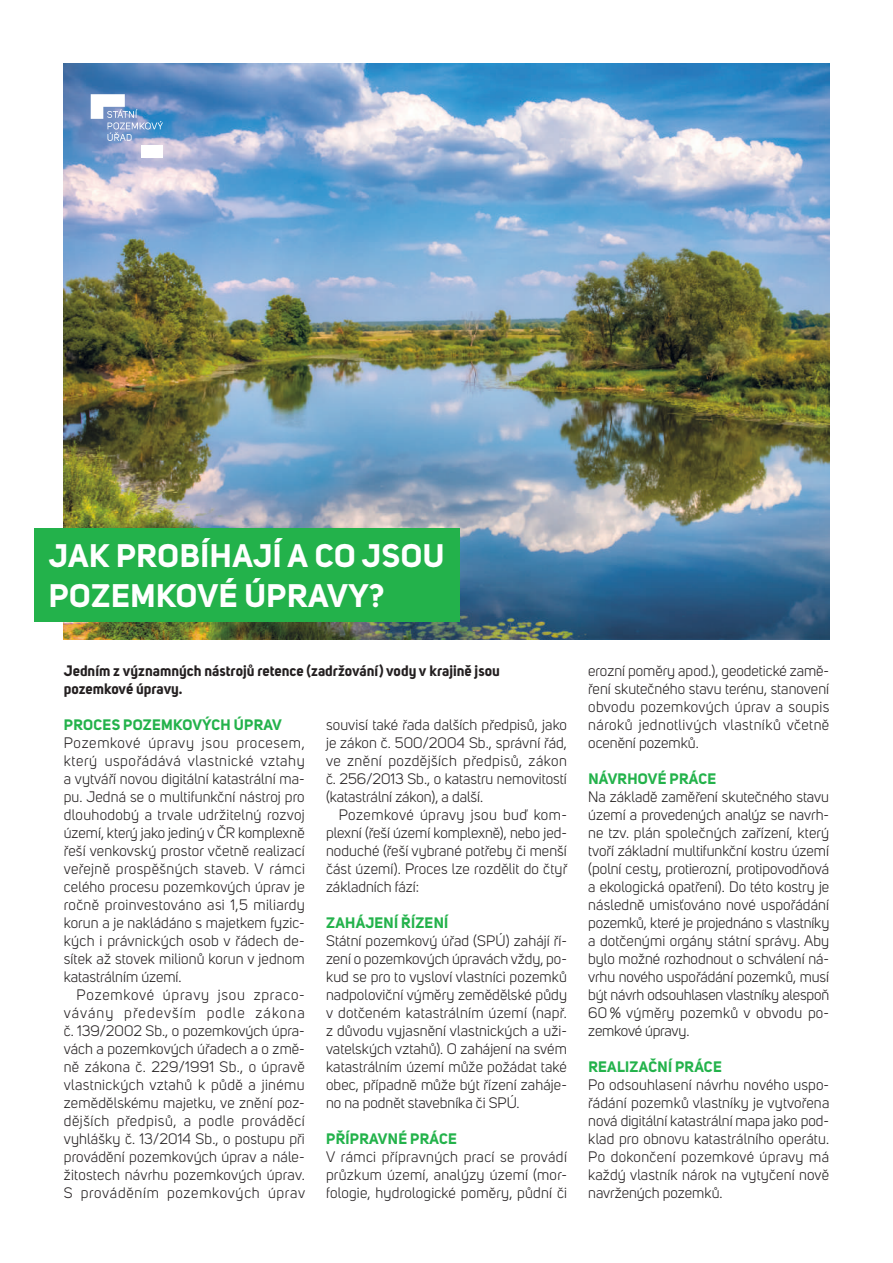
<style>
.page{position:relative;width:893px;height:1263px;background:#fff}
.page>*{position:absolute;margin:0;border:0;box-sizing:border-box;transform-origin:0 0}
.t1{font:700 32.25px/40.8px "Uni Sans";letter-spacing:.02em;color:#fff}
.t2{font:15px/18px "Uni Sans";letter-spacing:.01em;color:#231f20;text-align:justify}
.t3{font:700 15px "Uni Sans";letter-spacing:.02em;color:#23b24b}
.t4{font:700 15px/18px "Uni Sans";color:#231f20}
</style>
<div class="page">
<img style="left:64px;top:64px;width:765px;height:576px">
<div style="left:34px;top:528px;width:425px;height:94px;background:#23b24b"></div>
<div style="left:141px;top:145px;width:22px;height:12px;background:#fff"></div>
<svg style="left:91px;top:94px;width:72px;height:47px"></svg>
<h1 class="t1" style="left:49px;top:535px;width:397px">JAK PROBÍHAJÍ A CO JSOU<br>POZEMKOVÉ ÚPRAVY?</h1>
<p class="t4" style="left:64px;top:661px;width:438px">Jedním z významných nástrojů retence (zadržování) vody v krajině jsou pozemkové úpravy.</p>
<p class="t2" style="left:326px;top:716px;width:243px">souvisí také řada dalších předpisů, jako je zákon č. 500/2004 Sb., správní řád, ve znění pozdějších předpisů, zákon č. 256/2013 Sb., o katastru nemovitostí (katastrální zákon), a další.</p>
<p class="t2" style="left:326px;top:806px;width:243px;text-indent:13px">Pozemkové úpravy jsou buď kom&shy;plexní (řeší území komplexně), nebo jed&shy;noduché (řeší vybrané potřeby či menší část území). Proces lze rozdělit do čtyř základních fází:</p>
<p class="t3" style="left:326px;top:913px;width:124px">ZAHÁJENÍ ŘÍZENÍ</p>
<p class="t2" style="left:326px;top:932px;width:243px">Státní pozemkový úřad (SPÚ) zahájí ří&shy;zení o pozemkových úpravách vždy, po&shy;kud se pro to vysloví vlastníci pozemků nadpoloviční výměry zemědělské půdy v dotčeném katastrálním území (např. z důvodu vyjasnění vlastnických a uži&shy;vatelských vztahů). O zahájení na svém katastrálním území může požádat také obec, případně může být řízení zaháje&shy;no na podnět stavebníka či SPÚ.</p>
<p class="t3" style="left:326px;top:1129px;width:132px">PŘÍPRAVNÉ PRÁCE</p>
<p class="t2" style="left:326px;top:1148px;width:243px">V rámci přípravných prací se provádí průzkum území, analýzy území (mor&shy;fologie, hydrologické poměry, půdní či</p>
<p class="t3" style="left:64px;top:715px;width:219px">PROCES POZEMKOVÝCH ÚPRAV</p>
<p class="t2" style="left:64px;top:734px;width:243px">Pozemkové úpravy jsou procesem, který uspořádává vlastnické vztahy a vytváří novou digitální katastrální ma&shy;pu. Jedná se o multifunkční nástroj pro dlouhodobý a trvale udržitelný rozvoj území, který jako jediný v ČR komplexně řeší venkovský prostor včetně realizací veřejně prospěšných staveb. V rámci celého procesu pozemkových úprav je ročně proinvestováno asi 1,5 miliardy korun a je nakládáno s majetkem fyzic&shy;kých i právnických osob v řádech de&shy;sítek až stovek milionů korun v jednom katastrálním území.</p>
<p class="t2" style="left:64px;top:986px;width:243px;text-indent:13px">Pozemkové úpravy jsou zpraco&shy;vávány především podle zákona č. 139/2002 Sb., o pozemkových úpra&shy;vách a pozemkových úřadech a o změ&shy;ně zákona č. 229/1991 Sb., o úpravě vlastnických vztahů k půdě a jinému zemědělskému majetku, ve znění poz&shy;dějších předpisů, a podle prováděcí vyhlášky č. 13/2014 Sb., o postupu při provádění pozemkových úprav a nále&shy;žitostech návrhu pozemkových úprav.<br>S prováděním pozemkových úprav</p>
<p class="t2" style="left:588px;top:662px;width:243px">erozní poměry apod.), geodetické zamě&shy;ření skutečného stavu terénu, stanovení obvodu pozemkových úprav a soupis nároků jednotlivých vlastníků včetně ocenění pozemků.</p>
<p class="t3" style="left:588px;top:769px;width:129px">NÁVRHOVÉ PRÁCE</p>
<p class="t2" style="left:588px;top:788px;width:243px">Na základě zaměření skutečného stavu území a provedených analýz se navrh&shy;ne tzv. plán společných zařízení, který tvoří základní multifunkční kostru území (polní cesty, protierozní, protipovodňová a ekologická opatření). Do této kostry je následně umisťováno nové uspořádání pozemků, které je projednáno s vlastníky a dotčenými orgány státní správy. Aby bylo možné rozhodnout o schválení ná&shy;vrhu nového uspořádání pozemků, musí být návrh odsouhlasen vlastníky alespoň 60 % výměry pozemků v obvodu po&shy;zemkové úpravy.</p>
<p class="t3" style="left:588px;top:1057px;width:135px">REALIZAČNÍ PRÁCE</p>
<p class="t2" style="left:588px;top:1076px;width:243px">Po odsouhlasení návrhu nového uspo&shy;řádání pozemků vlastníky je vytvořena nová digitální katastrální mapa jako pod&shy;klad pro obnovu katastrálního operátu.<br>Po dokončení pozemkové úpravy má každý vlastník nárok na vytyčení nově navržených pozemků.</p>
</div>
